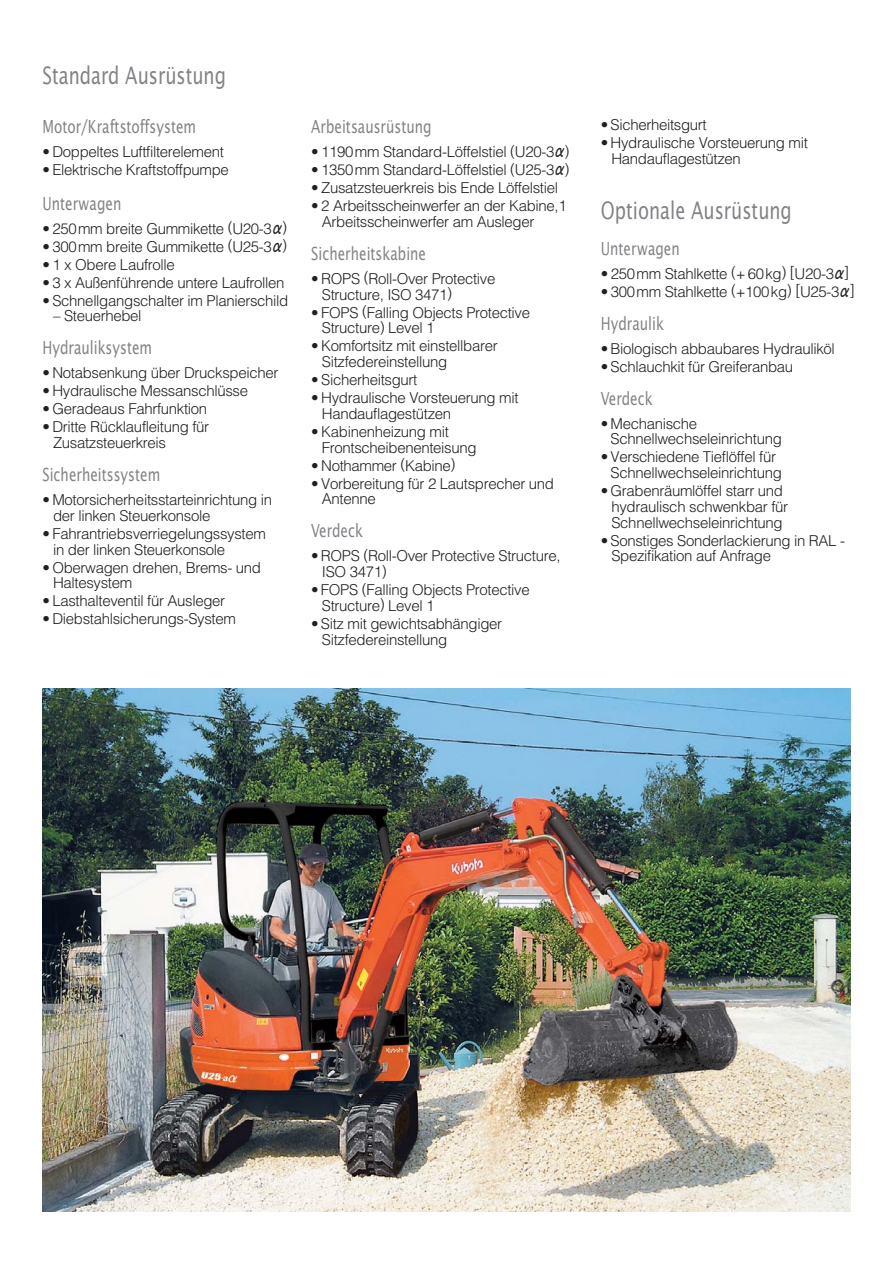
<style>
.page{position:relative;width:893px;height:1263px;background:#fff}
.page>*{position:absolute;margin:0;border:0;box-sizing:border-box;transform-origin:0 0}
.t1{font:24px "Lucida Sans";color:#808285;scale:.75 1}
.t2{font:18px "Lucida Sans";color:#808285;scale:.75 1}
.t3{font:300 15px/15.8px "Helvetica";letter-spacing:-.02em;color:#231f20}
.s1{font-family:"Gothic BBB Medium 90 msp RKSJ H";font-weight:400;font-size:21px}
</style>
<div class="page">
<img style="left:42px;top:689px;width:808px;height:523px">
<h1 class="t1" style="left:42px;top:65px;width:246px">Standard Ausrüstung</h1>
<p class="t2" style="left:42px;top:119px;width:206px">Motor/Kraftstoffsystem</p>
<p class="t3" style="left:42px;top:145px;width:183px">• Doppeltes Luftfilterelement</p>
<p class="t3" style="left:42px;top:163px;width:188px">• Elektrische Kraftstoffpumpe</p>
<p class="t2" style="left:42px;top:196px;width:107px">Unterwagen</p>
<p class="t3" style="left:42px;top:222px;width:246px">• 250mm breite Gummikette (U20-3<span class="s1">α</span>)</p>
<p class="t3" style="left:42px;top:240px;width:246px">• 300mm breite Gummikette (U25-3<span class="s1">α</span>)</p>
<p class="t3" style="left:42px;top:258px;width:134px">• 1 x Obere Laufrolle</p>
<p class="t3" style="left:42px;top:276px;width:244px">• 3 x Außenführende untere Laufrollen</p>
<p class="t3" style="left:42px;top:294px;width:247px">• Schnellgangschalter im Planierschild</p>
<p class="t3" style="left:53px;top:310px;width:90px">– Steuerhebel</p>
<p class="t2" style="left:42px;top:340px;width:148px">Hydrauliksystem</p>
<p class="t3" style="left:42px;top:367px;width:237px">• Notabsenkung über Druckspeicher</p>
<p class="t3" style="left:42px;top:385px;width:207px">• Hydraulische Messanschlüsse</p>
<p class="t3" style="left:42px;top:403px;width:166px">• Geradeaus Fahrfunktion</p>
<p class="t3" style="left:53px;top:421px;width:158px;text-indent:-11px">• Dritte Rücklaufleitung für<br>Zusatzsteuerkreis</p>
<p class="t2" style="left:42px;top:467px;width:159px">Sicherheitssystem</p>
<p class="t3" style="left:53px;top:493px;width:220px;text-indent:-11px">• Motorsicherheitsstarteinrichtung in der linken Steuerkonsole</p>
<p class="t3" style="left:53px;top:527px;width:214px;text-indent:-11px">• Fahrantriebsverriegelungssystem in der linken Steuerkonsole</p>
<p class="t3" style="left:53px;top:561px;width:209px;text-indent:-11px">• Oberwagen drehen, Brems- und<br>Haltesystem</p>
<p class="t3" style="left:42px;top:595px;width:184px">• Lasthalteventil für Ausleger</p>
<p class="t3" style="left:42px;top:613px;width:195px">• Diebstahlsicherungs-System</p>
<p class="t2" style="left:311px;top:119px;width:162px">Arbeitsausrüstung</p>
<p class="t3" style="left:311px;top:145px;width:260px">• 1190mm Standard-Löffelstiel (U20-3<span class="s1">α</span>)</p>
<p class="t3" style="left:311px;top:163px;width:260px">• 1350mm Standard-Löffelstiel (U25-3<span class="s1">α</span>)</p>
<p class="t3" style="left:311px;top:181px;width:248px">• Zusatzsteuerkreis bis Ende Löffelstiel</p>
<p class="t3" style="left:322px;top:199px;width:246px;text-indent:-11px">• 2 Arbeitsscheinwerfer an der Kabine,1<br>Arbeitsscheinwerfer am Ausleger</p>
<p class="t2" style="left:311px;top:246px;width:155px">Sicherheitskabine</p>
<p class="t3" style="left:322px;top:272px;width:175px;text-indent:-11px">• ROPS (Roll-Over Protective<br>Structure, ISO 3471)</p>
<p class="t3" style="left:322px;top:306px;width:210px;text-indent:-11px">• FOPS (Falling Objects Protective<br>Structure) Level 1</p>
<p class="t3" style="left:322px;top:340px;width:177px;text-indent:-11px">• Komfortsitz mit einstellbarer<br>Sitzfedereinstellung</p>
<p class="t3" style="left:311px;top:373px;width:108px">• Sicherheitsgurt</p>
<p class="t3" style="left:322px;top:391px;width:198px;text-indent:-11px">• Hydraulische Vorsteuerung mit<br>Handauflagestützen</p>
<p class="t3" style="left:322px;top:425px;width:156px;text-indent:-11px">• Kabinenheizung mit<br>Frontscheibenenteisung</p>
<p class="t3" style="left:311px;top:459px;width:146px">• Nothammer (Kabine)</p>
<p class="t3" style="left:322px;top:477px;width:234px;text-indent:-11px">• Vorbereitung für 2 Lautsprecher und<br>Antenne</p>
<p class="t2" style="left:311px;top:523px;width:71px">Verdeck</p>
<p class="t3" style="left:322px;top:550px;width:240px;text-indent:-11px">• ROPS (Roll-Over Protective Structure,<br>ISO 3471)</p>
<p class="t3" style="left:322px;top:583px;width:209px;text-indent:-11px">• FOPS (Falling Objects Protective<br>Structure) Level 1</p>
<p class="t3" style="left:322px;top:617px;width:182px;text-indent:-11px">• Sitz mit gewichtsabhängiger<br>Sitzfedereinstellung</p>
<p class="t3" style="left:601px;top:118px;width:107px">• Sicherheitsgurt</p>
<p class="t3" style="left:611px;top:136px;width:198px;text-indent:-11px">• Hydraulische Vorsteuerung mit<br>Handauflagestützen</p>
<h1 class="t1" style="left:601px;top:200px;width:256px">Optionale Ausrüstung</h1>
<p class="t2" style="left:601px;top:241px;width:107px">Unterwagen</p>
<p class="t3" style="left:601px;top:267px;width:250px">• 250mm Stahlkette (+ 60kg) [U20-3<span class="s1">α</span>]</p>
<p class="t3" style="left:601px;top:285px;width:255px">• 300mm Stahlkette (+100kg) [U25-3<span class="s1">α</span>]</p>
<p class="t2" style="left:601px;top:316px;width:86px">Hydraulik</p>
<p class="t3" style="left:601px;top:342px;width:236px">• Biologisch abbaubares Hydrauliköl</p>
<p class="t3" style="left:601px;top:360px;width:194px">• Schlauchkit für Greiferanbau</p>
<p class="t2" style="left:601px;top:391px;width:71px">Verdeck</p>
<p class="t3" style="left:611px;top:417px;width:173px;text-indent:-10px">• Mechanische<br>Schnellwechseleinrichtung</p>
<p class="t3" style="left:611px;top:451px;width:173px;text-indent:-10px">• Verschiedene Tieflöffel für<br>Schnellwechseleinrichtung</p>
<p class="t3" style="left:611px;top:484px;width:178px;text-indent:-11px">• Grabenräumlöffel starr und hydraulisch schwenkbar für<br>Schnellwechseleinrichtung</p>
<p class="t3" style="left:611px;top:534px;width:235px;text-indent:-11px">• Sonstiges Sonderlackierung in RAL -<br>Spezifikation auf Anfrage</p>
</div>
